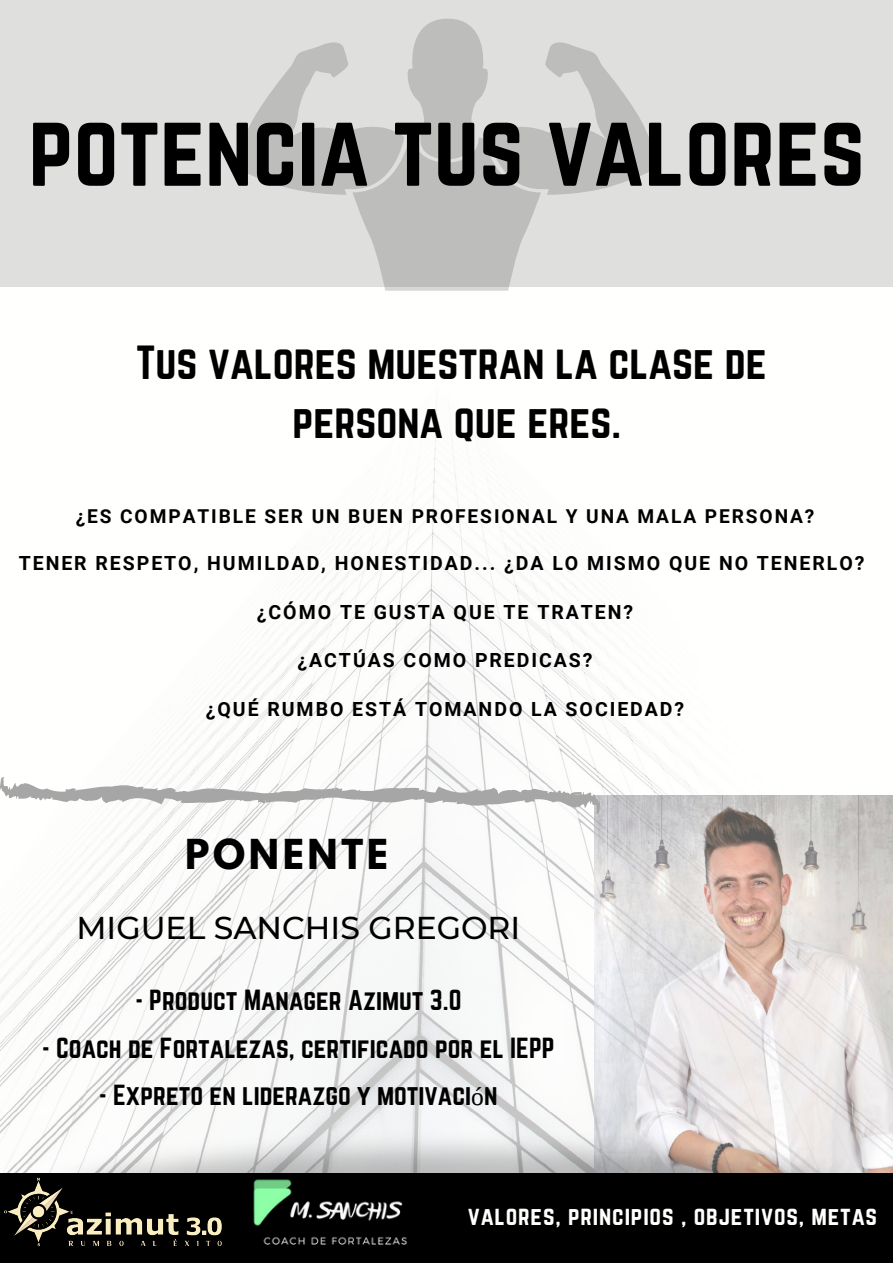
<style>
.page{position:relative;width:893px;height:1263px;background:#fff}
.page>*{position:absolute;margin:0;border:0;box-sizing:border-box;transform-origin:0 0}
.t1{font:90px "Norwester";color:#000}
.t2{font:42px/58.5px "Norwester";color:#000;text-align:center}
.t3{font:700 36.6px "League Spartan";letter-spacing:.1em;color:#000}
.t4{font:500 31.5px "Montserrat";color:#000}
.t5{font:25.5px "Norwester";color:#000}
.t6{font:23.17px "Norwester";letter-spacing:.035em;color:#fffffe}
.t7{font:700 19.5px "Roboto";letter-spacing:.1em;color:#000}
.t8{font:700 19.12px "Roboto";letter-spacing:.1em;color:#000}
.s1{font-family:"Liberation Serif"}
</style>
<div class="page">
<img style="left:0;top:401px;width:699px;height:685px">
<img style="left:595px;top:795px;width:298px;height:291px">
<div style="left:0;top:0;width:893px;height:287px;background:#dfdfde"></div>
<svg style="left:236px;top:19px;width:422px;height:272px"></svg>
<img style="left:0;top:1086px;width:893px;height:87px">
<div style="left:0;top:1173px;width:893px;height:90px;background:#000"></div>
<img style="left:253px;top:1179px;width:155px;height:66px">
<img style="left:4px;top:1177px;width:218px;height:70px">
<svg style="left:0;top:777px;width:601px;height:37px"></svg>
<h1 class="t1" style="left:29px;top:107px;width:838px">potencia tus valores</h1>
<h2 class="t2" style="left:136px;top:335px;width:632px">Tus valores muestran la clase de persona que eres.</h2>
<p class="t8" style="left:76px;top:505px;width:740px">¿ES COMPATIBLE SER UN BUEN PROFESIONAL Y UNA MALA PERSONA?</p>
<p class="t7" style="left:19px;top:552px;width:847px">TENER RESPETO, HUMILDAD, HONESTIDAD... ¿DA LO MISMO QUE NO TENERLO?</p>
<p class="t7" style="left:257px;top:601px;width:378px">¿CÓMO TE GUSTA QUE TE TRATEN?</p>
<p class="t7" style="left:297px;top:649px;width:296px">¿ACTÚAS COMO PREDICAS?</p>
<p class="t7" style="left:206px;top:697px;width:480px">¿QUÉ RUMBO ESTÁ TOMANDO LA SOCIEDAD?</p>
<h3 class="t3" style="left:185px;top:835px;width:205px">PONENTE</h3>
<h3 class="t4" style="left:76px;top:908px;width:445px">MIGUEL SANCHIS GREGORI</h3>
<h3 class="t5" style="left:135px;top:988px;width:327px">- Product Manager Azimut 3.0</h3>
<h3 class="t5" style="left:42px;top:1035px;width:514px">- Coach de Fortalezas, certificado por el IEPP</h3>
<h3 class="t5" style="left:99px;top:1082px;width:400px">- Expreto en liderazgo y motivaci<span class="s1">ó</span>n</h3>
<p class="t6" style="left:468px;top:1204px;width:411px">valores, principios , objetivos, metas</p>
</div>
